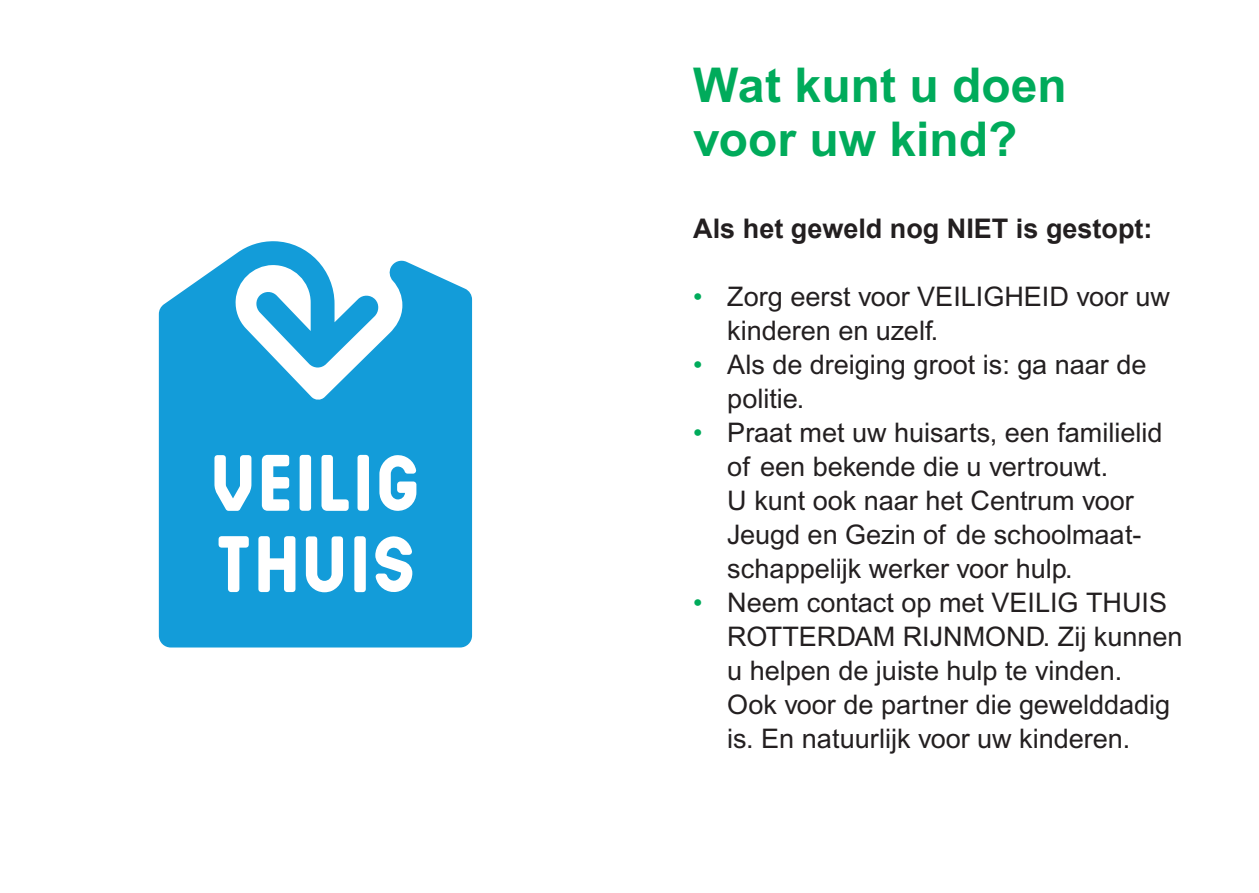
<style>
.page{position:relative;width:1259px;height:893px;background:#fff}
.page>*{position:absolute;margin:0;border:0;box-sizing:border-box;transform-origin:0 0}
.t1{font:700 48px/54px "Arial";color:#00ab5b}
.t2{font:27px/33.9px "Arial";color:#231f20}
.t3{font:700 27px "Arial";color:#231f20}
.s1{color:#00ab5b}
</style>
<div class="page">
<svg style="left:159px;top:241px;width:313px;height:406px;fill:#139cd9"></svg>
<svg style="left:375px;top:535px;width:37px;height:58px"></svg>
<svg style="left:214px;top:455px;width:37px;height:56px"></svg>
<svg style="left:262px;top:455px;width:27px;height:56px"></svg>
<svg style="left:300px;top:455px;width:11px;height:56px"></svg>
<svg style="left:321px;top:455px;width:28px;height:56px"></svg>
<svg style="left:357px;top:455px;width:12px;height:56px"></svg>
<svg style="left:219px;top:536px;width:30px;height:56px"></svg>
<svg style="left:258px;top:536px;width:37px;height:56px"></svg>
<svg style="left:306px;top:536px;width:37px;height:56px"></svg>
<svg style="left:354px;top:536px;width:12px;height:56px"></svg>
<svg style="left:379px;top:454px;width:37px;height:58px"></svg>
<p class="t1" style="left:693px;top:58px;width:375px">Wat kunt u doen voor uw kind?</p>
<h1 class="t3" style="left:693px;top:211px;width:461px">Als het geweld nog NIET is gestopt:</h1>
<p class="t2" style="left:727px;top:280px;width:444px;text-indent:-34px"><span class="s1">•</span> Zorg eerst voor VEILIGHEID voor uw kinderen en uzelf.</p>
<p class="t2" style="left:727px;top:348px;width:420px;text-indent:-34px"><span class="s1">•</span> Als de dreiging groot is: ga naar de politie.</p>
<p class="t2" style="left:727px;top:416px;width:436px;text-indent:-34px"><span class="s1">•</span> Praat met uw huisarts, een familielid of een bekende die u vertrouwt.<br>U kunt ook naar het Centrum voor<br>Jeugd en Gezin of de schoolmaat&shy;schappelijk werker voor hulp.</p>
<p class="t2" style="left:727px;top:586px;width:456px;text-indent:-34px"><span class="s1">•</span> Neem contact op met VEILIG THUIS<br>ROTTERDAM RIJNMOND. Zij kunnen</p>
<p class="t2" style="left:727px;top:654px;width:444px">u helpen de juiste hulp te vinden.<br>Ook voor de partner die gewelddadig is. En natuurlijk voor uw kinderen.</p>
</div>
